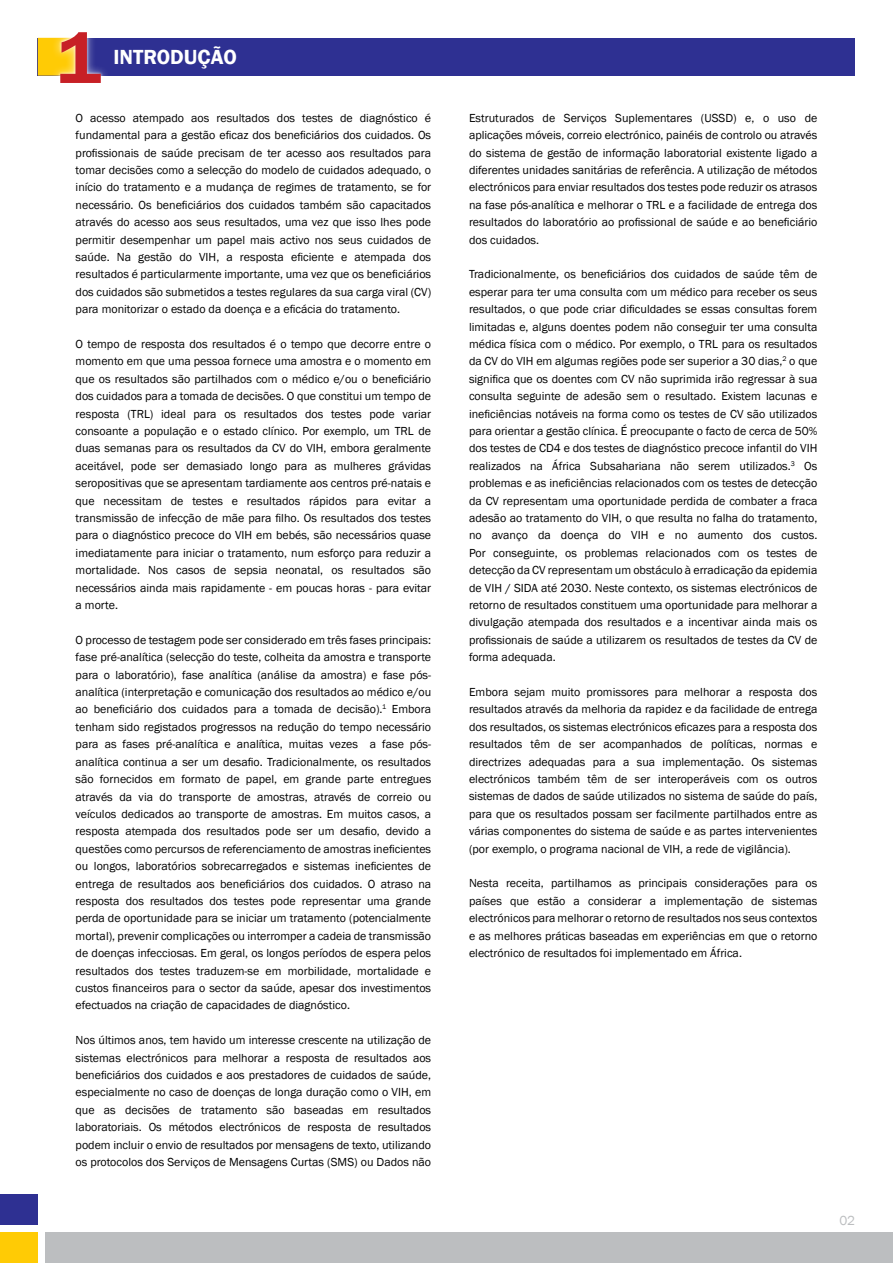
<style>
.page{position:relative;width:893px;height:1263px;background:#fff}
.page>*{position:absolute;margin:0;border:0;box-sizing:border-box;transform-origin:0 0}
.t1{font:600 75px "Franklin Gothic";color:#c72026}
.t2{font:600 21px "Franklin Gothic";color:#fff}
.t3{font:13.5px "Franklin Gothic";color:#bcbec0}
.t4{font:12px/17.4px "Franklin Gothic";color:#000;text-align:justify}
</style>
<div class="page">
<div style="left:38px;top:38px;width:817px;height:37px;background:#2e3092"></div>
<svg style="left:38px;top:38px;width:12px;height:38px"></svg>
<div style="left:50px;top:22px;width:61px;height:71px;background:#fff;opacity:.7"></div>
<div style="left:58px;top:29px;width:46px;height:56px;background:#fff;opacity:.75"></div>
<div style="left:0;top:1232px;width:38px;height:31px;background:#ffcb05"></div>
<div style="left:0;top:1194px;width:38px;height:31px;background:#2e3092"></div>
<div style="left:45px;top:1232px;width:848px;height:31px;background:#bcbec0"></div>
<h1 class="t1" style="left:57px;top:12px;width:45px">1</h1>
<h2 class="t2" style="left:113px;top:44px;width:125px">INTRODUÇÃO</h2>
<p class="t4" style="left:76px;top:109px;width:357px">O acesso atempado aos resultados dos testes de diagnóstico é fundamental para a gestão eficaz dos beneficiários dos cuidados. Os profissionais de saúde precisam de ter acesso aos resultados para tomar decisões como a selecção do modelo de cuidados adequado, o início do tratamento e a mudança de regimes de tratamento, se for necessário. Os beneficiários dos cuidados também são capacitados através do acesso aos seus resultados, uma vez que isso lhes pode permitir desempenhar um papel mais activo nos seus cuidados de saúde. Na gestão do VIH, a resposta eficiente e atempada dos resultados é particularmente importante, uma vez que os beneficiários dos cuidados são submetidos a testes regulares da sua carga viral (CV) para monitorizar o estado da doença e a eficácia do tratamento.</p>
<p class="t4" style="left:76px;top:336px;width:357px">O tempo de resposta dos resultados é o tempo que decorre entre o momento em que uma pessoa fornece uma amostra e o momento em que os resultados são partilhados com o médico e/ou o beneficiário dos cuidados para a tomada de decisões. O que constitui um tempo de resposta (TRL) ideal para os resultados dos testes pode variar consoante a população e o estado clínico. Por exemplo, um TRL de duas semanas para os resultados da CV do VIH, embora geralmente aceitável, pode ser demasiado longo para as mulheres grávidas seropositivas que se apresentam tardiamente aos centros pré-natais e que necessitam de testes e resultados rápidos para evitar a transmissão de infecção de mãe para filho. Os resultados dos testes para o diagnóstico precoce do VIH em bebés, são necessários quase imediatamente para iniciar o tratamento, num esforço para reduzir a mortalidade. Nos casos de sepsia neonatal, os resultados são necessários ainda mais rapidamente - em poucas horas - para evitar a morte.</p>
<p class="t4" style="left:76px;top:631px;width:357px">O processo de testagem pode ser considerado em três fases principais: fase pré-analítica (selecção do teste, colheita da amostra e transporte para o laboratório), fase analítica (análise da amostra) e fase pós&shy;analítica (interpretação e comunicação dos resultados ao médico e/ou ao beneficiário dos cuidados para a tomada de decisão).<sup>1</sup> Embora tenham sido registados progressos na redução do tempo necessário para as fases pré-analítica e analítica, muitas vezes a fase pós&shy;analítica continua a ser um desafio. Tradicionalmente, os resultados são fornecidos em formato de papel, em grande parte entregues através da via do transporte de amostras, através de correio ou veículos dedicados ao transporte de amostras. Em muitos casos, a resposta atempada dos resultados pode ser um desafio, devido a questões como percursos de referenciamento de amostras ineficientes ou longos, laboratórios sobrecarregados e sistemas ineficientes de entrega de resultados aos beneficiários dos cuidados. O atraso na resposta dos resultados dos testes pode representar uma grande perda de oportunidade para se iniciar um tratamento (potencialmente mortal), prevenir complicações ou interromper a cadeia de transmissão de doenças infecciosas. Em geral, os longos períodos de espera pelos resultados dos testes traduzem-se em morbilidade, mortalidade e custos financeiros para o sector da saúde, apesar dos investimentos efectuados na criação de capacidades de diagnóstico.</p>
<p class="t4" style="left:76px;top:1032px;width:357px">Nos últimos anos, tem havido um interesse crescente na utilização de sistemas electrónicos para melhorar a resposta de resultados aos beneficiários dos cuidados e aos prestadores de cuidados de saúde, especialmente no caso de doenças de longa duração como o VIH, em que as decisões de tratamento são baseadas em resultados laboratoriais. Os métodos electrónicos de resposta de resultados podem incluir o envio de resultados por mensagens de texto, utilizando os protocolos dos Serviços de Mensagens Curtas (SMS) ou Dados não</p>
<p class="t4" style="left:469px;top:109px;width:350px">Estruturados de Serviços Suplementares (USSD) e, o uso de aplicações móveis, correio electrónico, painéis de controlo ou através do sistema de gestão de informação laboratorial existente ligado a diferentes unidades sanitárias de referência. A utilização de métodos electrónicos para enviar resultados dos testes pode reduzir os atrasos na fase pós-analítica e melhorar o TRL e a facilidade de entrega dos resultados do laboratório ao profissional de saúde e ao beneficiário dos cuidados.</p>
<p class="t4" style="left:469px;top:266px;width:350px">Tradicionalmente, os beneficiários dos cuidados de saúde têm de esperar para ter uma consulta com um médico para receber os seus resultados, o que pode criar dificuldades se essas consultas forem limitadas e, alguns doentes podem não conseguir ter uma consulta médica física com o médico. Por exemplo, o TRL para os resultados da CV do VIH em algumas regiões pode ser superior a 30 dias,<sup>2</sup> o que significa que os doentes com CV não suprimida irão regressar à sua consulta seguinte de adesão sem o resultado. Existem lacunas e ineficiências notáveis na forma como os testes de CV são utilizados para orientar a gestão clínica. É preocupante o facto de cerca de 50% dos testes de CD4 e dos testes de diagnóstico precoce infantil do VIH realizados na África Subsahariana não serem utilizados.<sup>3</sup> Os problemas e as ineficiências relacionados com os testes de detecção da CV representam uma oportunidade perdida de combater a fraca adesão ao tratamento do VIH, o que resulta no falha do tratamento, no avanço da doença do VIH e no aumento dos custos.<br>Por conseguinte, os problemas relacionados com os testes de detecção da CV representam um obstáculo à erradicação da epidemia de VIH / SIDA até 2030. Neste contexto, os sistemas electrónicos de retorno de resultados constituem uma oportunidade para melhorar a divulgação atempada dos resultados e a incentivar ainda mais os profissionais de saúde a utilizarem os resultados de testes da CV de forma adequada.</p>
<p class="t4" style="left:469px;top:683px;width:350px">Embora sejam muito promissores para melhorar a resposta dos resultados através da melhoria da rapidez e da facilidade de entrega dos resultados, os sistemas electrónicos eficazes para a resposta dos resultados têm de ser acompanhados de políticas, normas e directrizes adequadas para a sua implementação. Os sistemas electrónicos também têm de ser interoperáveis com os outros sistemas de dados de saúde utilizados no sistema de saúde do país, para que os resultados possam ser facilmente partilhados entre as várias componentes do sistema de saúde e as partes intervenientes (por exemplo, o programa nacional de VIH, a rede de vigilância).</p>
<p class="t4" style="left:469px;top:875px;width:350px">Nesta receita, partilhamos as principais considerações para os países que estão a considerar a implementação de sistemas electrónicos para melhorar o retorno de resultados nos seus contextos e as melhores práticas baseadas em experiências em que o retorno electrónico de resultados foi implementado em África.</p>
<p class="t3" style="left:839px;top:1212px;width:17px">02</p>
</div>
